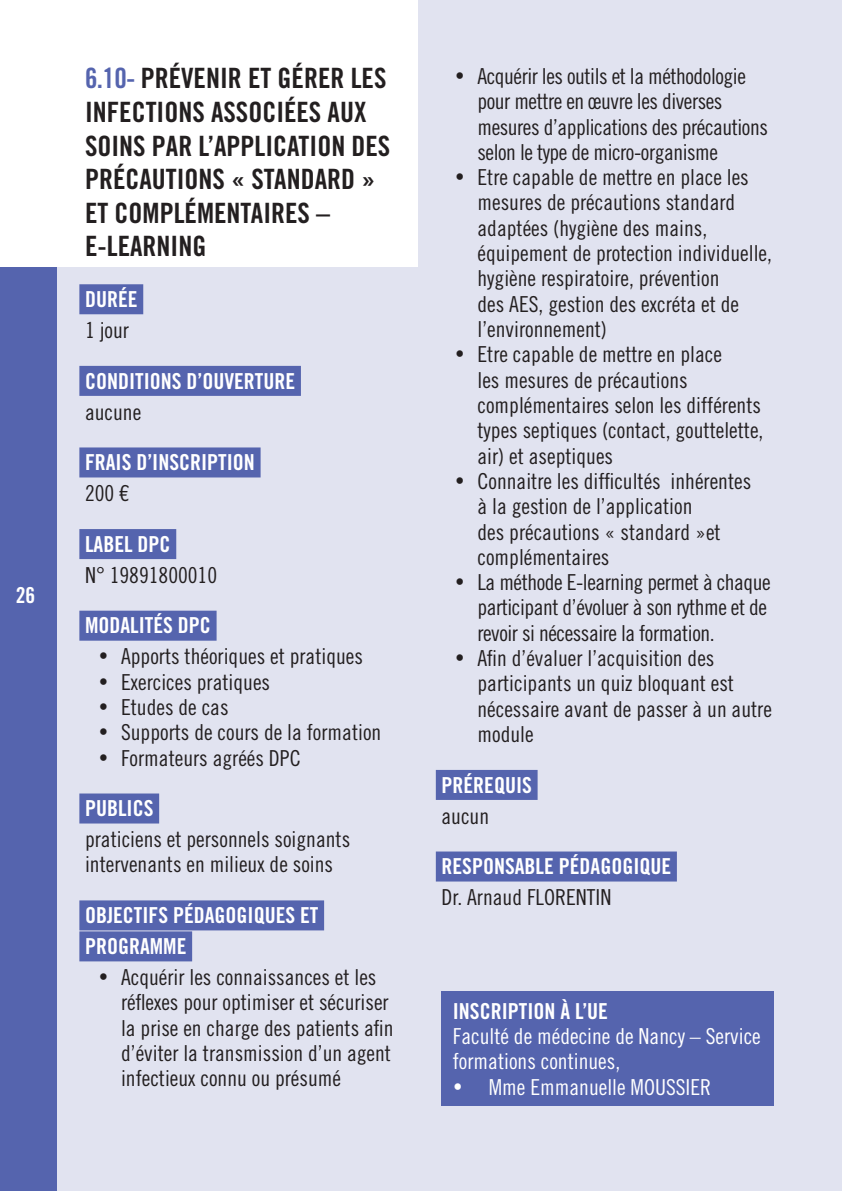
<style>
.page{position:relative;width:842px;height:1191px;background:#fff}
.page>*{position:absolute;margin:0;border:0;box-sizing:border-box;transform-origin:0 0}
.titre-2{font:28px/33.6px "Trade Gothic LT Std Bd Cn 20";color:#231f20}
.t1{font:22px/25.2px "Trade Gothic LT Std Cn 18";color:#231f20}
.t2{font:22px/25.4px "Trade Gothic LT Std Cn 18";letter-spacing:-.02em;color:#231f20}
.rubrique{font:22px "Trade Gothic LT Std Bd Cn 20";color:#fff}
.puces{font:22px/25.2px "Trade Gothic LT Std Cn 18";color:#fff}
.puces-2{font:22px "Trade Gothic LT Std Bd Cn 20";color:#fff}
.s1{color:#5564ae}
</style>
<div class="page">
<div style="left:34px;top:0;width:808px;height:1191px;background:#e1e3f0"></div>
<div style="left:0;top:0;width:57px;height:1191px;background:#5564ae"></div>
<div style="left:0;top:0;width:417px;height:266px;background:#fff"></div>
<div style="left:79px;top:284px;width:64px;height:30px;background:#5564ae"></div>
<div style="left:79px;top:366px;width:222px;height:30px;background:#5564ae"></div>
<div style="left:79px;top:447px;width:182px;height:30px;background:#5564ae"></div>
<div style="left:79px;top:529px;width:97px;height:30px;background:#5564ae"></div>
<div style="left:79px;top:610px;width:138px;height:30px;background:#5564ae"></div>
<div style="left:79px;top:793px;width:80px;height:30px;background:#5564ae"></div>
<div style="left:79px;top:900px;width:245px;height:30px;background:#5564ae"></div>
<div style="left:79px;top:931px;width:113px;height:30px;background:#5564ae"></div>
<div style="left:436px;top:770px;width:102px;height:30px;background:#5564ae"></div>
<div style="left:436px;top:851px;width:241px;height:30px;background:#5564ae"></div>
<div style="left:441px;top:991px;width:333px;height:115px;background:#5564ae"></div>
<p class="rubrique" style="left:16px;top:582px;width:21px">26</p>
<p class="titre-2" style="left:85px;top:61px;width:307px"><span class="s1">6.10-</span> PRÉVENIR ET GÉRER LES<br>INFECTIONS ASSOCIÉES AUX<br>SOINS PAR L’APPLICATION DES<br>PRÉCAUTIONS « STANDARD »<br>ET COMPLÉMENTAIRES –<br>E-LEARNING</p>
<p class="rubrique" style="left:85px;top:286px;width:54px">DURÉE</p>
<p class="t1" style="left:85px;top:317px;width:45px">1 jour</p>
<p class="rubrique" style="left:85px;top:367px;width:212px">CONDITIONS D’OUVERTURE</p>
<p class="t1" style="left:85px;top:399px;width:58px">aucune</p>
<p class="rubrique" style="left:85px;top:449px;width:171px">FRAIS D’INSCRIPTION</p>
<p class="t1" style="left:85px;top:480px;width:45px">200 €</p>
<p class="rubrique" style="left:85px;top:530px;width:87px">LABEL DPC</p>
<p class="t1" style="left:85px;top:562px;width:134px">N° 19891800010</p>
<p class="rubrique" style="left:85px;top:612px;width:127px">MODALITÉS DPC</p>
<p class="t1" style="left:98px;top:643px;width:266px">• Apports théoriques et pratiques</p>
<p class="t1" style="left:98px;top:669px;width:173px">• Exercices pratiques</p>
<p class="t1" style="left:98px;top:694px;width:132px">• Etudes de cas</p>
<p class="t1" style="left:98px;top:719px;width:284px">• Supports de cours de la formation</p>
<p class="t1" style="left:98px;top:745px;width:204px">• Formateurs agréés DPC</p>
<p class="rubrique" style="left:85px;top:795px;width:70px">PUBLICS</p>
<p class="t1" style="left:85px;top:826px;width:267px">praticiens et personnels soignants intervenants en milieux de soins</p>
<p class="rubrique" style="left:85px;top:902px;width:235px">OBJECTIFS PÉDAGOGIQUES ET</p>
<p class="rubrique" style="left:85px;top:933px;width:103px">PROGRAMME</p>
<p class="t1" style="left:121px;top:964px;width:274px;text-indent:-23px">• Acquérir les connaissances et les réflexes pour optimiser et sécuriser la prise en charge des patients afin d’éviter la transmission d’un agent infectieux connu ou présumé</p>
<p class="t2" style="left:477px;top:63px;width:292px;text-indent:-23px">• Acquérir les outils et la méthodologie pour mettre en œuvre les diverses mesures d’applications des précautions selon le type de micro-organisme</p>
<p class="t1" style="left:477px;top:164px;width:296px;text-indent:-23px">• Etre capable de mettre en place les mesures de précautions standard adaptées (hygiène des mains, équipement de protection individuelle, hygiène respiratoire, prévention<br>des AES, gestion des excréta et de l’environnement)</p>
<p class="t1" style="left:477px;top:342px;width:287px;text-indent:-23px">• Etre capable de mettre en place<br>les mesures de précautions complémentaires selon les différents types septiques (contact, gouttelette, air) et aseptiques</p>
<p class="t1" style="left:477px;top:468px;width:275px;text-indent:-23px">• Connaitre les difficultés inhérentes à la gestion de l’application<br>des précautions « standard »et complémentaires</p>
<p class="t2" style="left:477px;top:569px;width:295px;text-indent:-23px">• La méthode E-learning permet à chaque participant d’évoluer à son rythme et de revoir si nécessaire la formation.</p>
<p class="t1" style="left:477px;top:645px;width:296px;text-indent:-23px">• Afin d’évaluer l’acquisition des participants un quiz bloquant est nécessaire avant de passer à un autre module</p>
<p class="rubrique" style="left:441px;top:771px;width:92px">PRÉREQUIS</p>
<p class="t1" style="left:441px;top:803px;width:49px">aucun</p>
<p class="rubrique" style="left:441px;top:853px;width:231px">RESPONSABLE PÉDAGOGIQUE</p>
<p class="t1" style="left:441px;top:884px;width:171px">Dr. Arnaud FLORENTIN</p>
<p class="puces-2" style="left:453px;top:997px;width:157px">INSCRIPTION À L’UE</p>
<p class="puces" style="left:453px;top:1023px;width:309px">Faculté de médecine de Nancy – Service formations continues,</p>
<p class="puces" style="left:453px;top:1074px;width:260px">• Mme Emmanuelle MOUSSIER</p>
</div>
